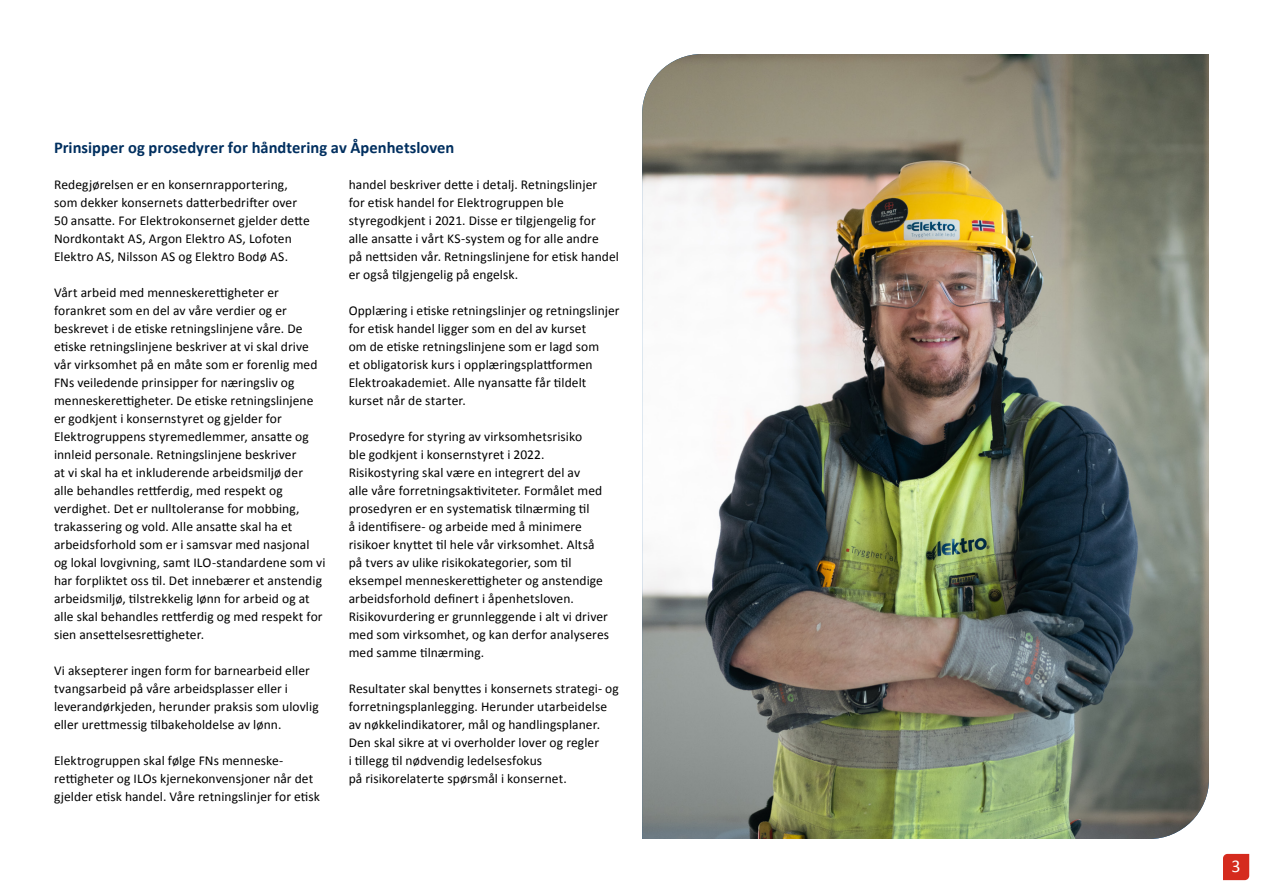
<style>
.page{position:relative;width:1263px;height:893px;background:#fff}
.page>*{position:absolute;margin:0;border:0;box-sizing:border-box;transform-origin:0 0}
.t1{font:18px "Calibri";color:#fff}
.Små_overskrifter{font:700 16.5px "Calibri";color:#002f5f}
.Brødtekst{font:13.5px/18px "Calibri";letter-spacing:.005em;color:#000}
</style>
<div class="page">
<svg style="left:1223px;top:854px;width:26px;height:26px"></svg>
<img style="left:642px;top:54px;width:567px;height:785px">
<p class="Små_overskrifter" style="left:54px;top:136px;width:402px">Prinsipper og prosedyrer for håndtering av Åpenhetsloven</p>
<p class="Brødtekst" style="left:54px;top:175px;width:257px">Redegjørelsen er en konsernrapportering, som dekker konsernets datterbedrifter over 50 ansatte. For Elektrokonsernet gjelder dette Nordkontakt AS, Argon Elektro AS, Lofoten Elektro AS, Nilsson AS og Elektro Bodø AS.</p>
<p class="Brødtekst" style="left:54px;top:283px;width:273px">Vårt arbeid med menneskerettigheter er forankret som en del av våre verdier og er beskrevet i de etiske retningslinjene våre. De etiske retningslinjene beskriver at vi skal drive vår virksomhet på en måte som er forenlig med FNs veiledende prinsipper for næringsliv og menneskerettigheter. De etiske retningslinjene er godkjent i konsernstyret og gjelder for Elektrogruppens styremedlemmer, ansatte og innleid personale. Retningslinjene beskriver<br>at vi skal ha et inkluderende arbeidsmiljø der alle behandles rettferdig, med respekt og verdighet. Det er nulltoleranse for mobbing, trakassering og vold. Alle ansatte skal ha et arbeidsforhold som er i samsvar med nasjonal og lokal lovgivning, samt ILO-standardene som vi har forpliktet oss til. Det innebærer et anstendig arbeidsmiljø, tilstrekkelig lønn for arbeid og at alle skal behandles rettferdig og med respekt for sien ansettelsesrettigheter.</p>
<p class="Brødtekst" style="left:54px;top:661px;width:266px">Vi aksepterer ingen form for barnearbeid eller tvangsarbeid på våre arbeidsplasser eller i leverandørkjeden, herunder praksis som ulovlig eller urettmessig tilbakeholdelse av lønn.</p>
<p class="Brødtekst" style="left:54px;top:751px;width:268px">Elektrogruppen skal følge FNs menneske&shy;rettigheter og ILOs kjernekonvensjoner når det gjelder etisk handel. Våre retningslinjer for etisk</p>
<p class="Brødtekst" style="left:349px;top:175px;width:272px">handel beskriver dette i detalj. Retningslinjer<br>for etisk handel for Elektrogruppen ble styregodkjent i 2021. Disse er tilgjengelig for<br>alle ansatte i vårt KS-system og for alle andre<br>på nettsiden vår. Retningslinjene for etisk handel er også tilgjengelig på engelsk.</p>
<p class="Brødtekst" style="left:349px;top:301px;width:272px">Opplæring i etiske retningslinjer og retningslinjer for etisk handel ligger som en del av kurset<br>om de etiske retningslinjene som er lagd som<br>et obligatorisk kurs i opplæringsplattformen Elektroakademiet. Alle nyansatte får tildelt kurset når de starter.</p>
<p class="Brødtekst" style="left:349px;top:427px;width:262px">Prosedyre for styring av virksomhetsrisiko<br>ble godkjent i konsernstyret i 2022.<br>Risikostyring skal være en integrert del av<br>alle våre forretningsaktiviteter. Formålet med prosedyren er en systematisk tilnærming til<br>å identifisere- og arbeide med å minimere risikoer knyttet til hele vår virksomhet. Altså på tvers av ulike risikokategorier, som til eksempel menneskerettigheter og anstendige arbeidsforhold definert i åpenhetsloven.<br>Risikovurdering er grunnleggende i alt vi driver med som virksomhet, og kan derfor analyseres med samme tilnærming.</p>
<p class="Brødtekst" style="left:349px;top:679px;width:272px">Resultater skal benyttes i konsernets strategi- og forretningsplanlegging. Herunder utarbeidelse av nøkkelindikatorer, mål og handlingsplaner.<br>Den skal sikre at vi overholder lover og regler<br>i tillegg til nødvendig ledelsesfokus<br>på risikorelaterte spørsmål i konsernet.</p>
<h1 class="t1" style="left:1231px;top:854px;width:11px">3</h1>
</div>
